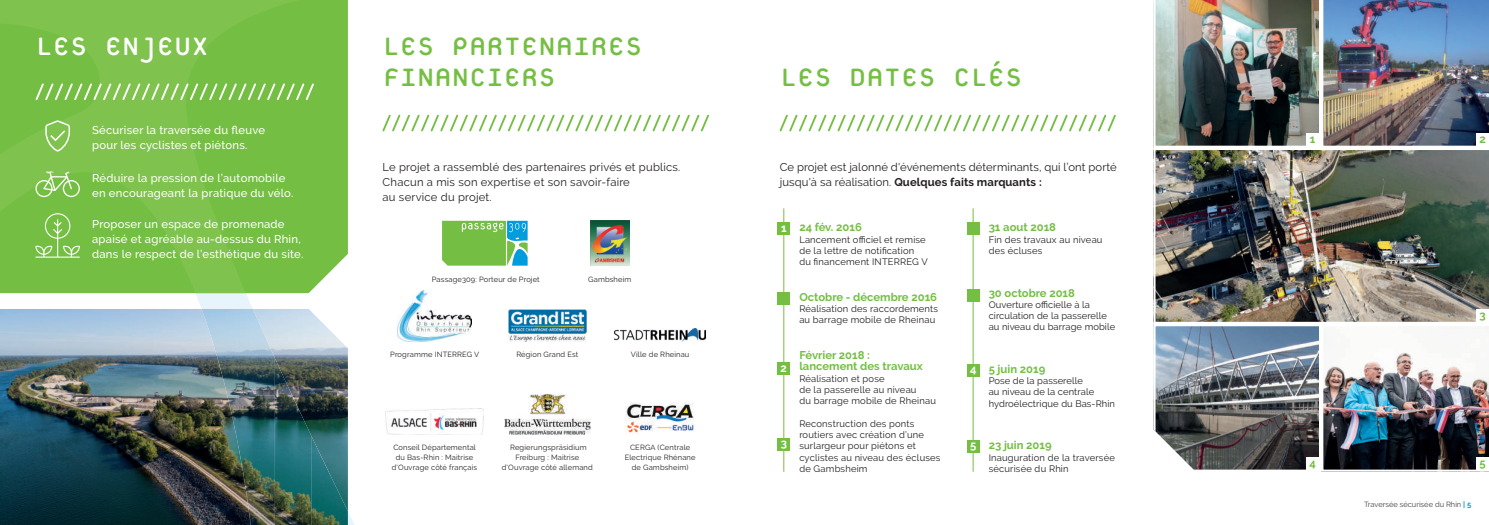
<style>
.page{position:relative;width:1489px;height:525px;background:#fff}
.page>*{position:absolute;margin:0;border:0;box-sizing:border-box;transform-origin:0 0}
.t1{font:37.5px/31.2px "Platelet OT";color:#74bf43}
.t2{font:37.5px "Platelet OT";color:#fff}
.t3{font:500 11.25px/15px "Raleway";letter-spacing:.02em;color:#fff}
.t4{font:11.25px/15px "Raleway";letter-spacing:.02em;color:#231f20}
.t5{font:700 11.25px/11.2px "Raleway";color:#74bf43}
.t6{font:700 11.25px "Raleway";color:#fff}
.t7{font:9.38px/11.2px "Raleway";letter-spacing:.02em;color:#231f20}
.t8{font:7.5px/10px "Raleway";letter-spacing:.02em;color:#231f20;text-align:center}
.t9{font:7.5px "Raleway";color:#444141}
.s1{font-weight:700}
.s2{font-weight:700;color:#009ddc}
</style>
<div class="page">
<img style="left:0;top:309px;width:195px;height:215px">
<img style="left:1153px;top:150px;width:335px;height:172px">
<img style="left:1153px;top:322px;width:335px;height:148px">
<img style="left:1153px;top:0;width:335px;height:150px">
<hr style="left:972px;top:208px;width:1px;height:263px;background:#74bf43">
<svg style="left:779px;top:114px;width:337px;height:18px"></svg>
<div style="left:1476px;top:309px;width:12px;height:13px;background:#fff"></div>
<hr style="left:783px;top:208px;width:1px;height:263px;background:#74bf43">
<div style="left:777px;top:222px;width:13px;height:13px;background:#74bf43"></div>
<div style="left:777px;top:291px;width:13px;height:13px;background:#74bf43"></div>
<div style="left:777px;top:362px;width:13px;height:12px;background:#74bf43"></div>
<div style="left:777px;top:438px;width:13px;height:13px;background:#74bf43"></div>
<div style="left:1476px;top:133px;width:12px;height:13px;background:#fff"></div>
<div style="left:1476px;top:457px;width:12px;height:12px;background:#fff"></div>
<div style="left:1306px;top:133px;width:12px;height:13px;background:#fff"></div>
<div style="left:1306px;top:457px;width:12px;height:12px;background:#fff"></div>
<div style="left:967px;top:440px;width:12px;height:12px;background:#74bf43"></div>
<div style="left:967px;top:363px;width:12px;height:13px;background:#74bf43"></div>
<div style="left:967px;top:289px;width:12px;height:13px;background:#74bf43"></div>
<div style="left:967px;top:222px;width:12px;height:13px;background:#74bf43"></div>
<img style="left:195px;top:293px;width:159px;height:231px">
<img style="left:201px;top:309px;width:74px;height:86px">
<img style="left:275px;top:357px;width:36px;height:167px">
<img style="left:227px;top:395px;width:48px;height:86px">
<img style="left:311px;top:435px;width:37px;height:89px">
<img style="left:245px;top:481px;width:30px;height:43px">
<svg style="left:299px;top:0;width:49px;height:293px;background:#7bc24d"></svg>
<svg style="left:0;top:0;width:299px;height:293px;background:#78c047"></svg>
<svg style="left:382px;top:114px;width:327px;height:18px"></svg>
<svg style="left:34px;top:82px;width:281px;height:20px;background:#8eca65"></svg>
<img style="left:504px;top:394px;width:86px;height:40px">
<img style="left:385px;top:408px;width:98px;height:26px">
<img style="left:626px;top:402px;width:68px;height:32px">
<img style="left:398px;top:291px;width:73px;height:50px">
<img style="left:614px;top:328px;width:91px;height:13px">
<svg style="left:45px;top:120px;width:25px;height:31px"></svg>
<svg style="left:35px;top:171px;width:45px;height:26px"></svg>
<svg style="left:35px;top:213px;width:45px;height:44px;background:#87c75c"></svg>
<img style="left:508px;top:309px;width:78px;height:32px">
<svg style="left:442px;top:221px;width:85px;height:44px;background:#70c06a"></svg>
<img style="left:590px;top:221px;width:39px;height:44px">
<h1 class="t2" style="left:35px;top:27px;width:175px">LES ENJEUX</h1>
<p class="t3" style="left:92px;top:122px;width:174px">Sécuriser la traversée du fleuve pour les cyclistes et piétons.</p>
<p class="t3" style="left:92px;top:170px;width:203px">Réduire la pression de l’automobile en encourageant la pratique du vélo.</p>
<p class="t3" style="left:92px;top:216px;width:213px">Proposer un espace de promenade apaisé et agréable au-dessus du Rhin, dans le respect de l’esthétique du site.</p>
<h1 class="t1" style="left:382px;top:30px;width:261px">LES PARTENAIRES<br>FINANCIERS</h1>
<p class="t4" style="left:382px;top:159px;width:299px">Le projet a rassemblé des partenaires privés et publics.<br>Chacun a mis son expertise et son savoir-faire<br>au service du projet.</p>
<p class="t8" style="left:432px;top:274px;width:109px">Passage309: Porteur de Projet</p>
<p class="t8" style="left:588px;top:274px;width:45px">Gambsheim</p>
<p class="t8" style="left:390px;top:349px;width:90px">Programme INTERREG V</p>
<p class="t8" style="left:516px;top:349px;width:64px">Région Grand Est</p>
<p class="t8" style="left:631px;top:349px;width:60px">Ville de Rheinau</p>
<p class="t8" style="left:392px;top:442px;width:87px">Conseil Départemental du Bas-Rhin : Maitrise d'Ouvrage côté français</p>
<p class="t8" style="left:502px;top:442px;width:92px">Regierungspräsidium<br>Freiburg : Maitrise d'Ouvrage côté allemand</p>
<p class="t8" style="left:624px;top:442px;width:72px">CERGA (Centrale<br>Electrique Rhénane de Gambsheim)</p>
<h1 class="t1" style="left:779px;top:61px;width:244px">LES DATES CLÉS</h1>
<p class="t4" style="left:779px;top:159px;width:338px">Ce projet est jalonné d'événements déterminants, qui l’ont porté jusqu'à sa réalisation. <span class="s1">Quelques faits marquants :</span></p>
<p class="t6" style="left:781px;top:221px;width:7px">1</p>
<p class="t5" style="left:799px;top:222px;width:64px">24 fév. 2016</p>
<p class="t7" style="left:799px;top:233px;width:130px">Lancement officiel et remise de la lettre de notification du financement INTERREG V</p>
<p class="t5" style="left:988px;top:222px;width:69px">31 aout 2018</p>
<p class="t7" style="left:988px;top:233px;width:115px">Fin des travaux au niveau des écluses</p>
<p class="t6" style="left:780px;top:361px;width:8px">2</p>
<p class="t6" style="left:780px;top:436px;width:8px">3</p>
<p class="t5" style="left:799px;top:291px;width:139px">Octobre - décembre 2016</p>
<p class="t7" style="left:799px;top:303px;width:140px">Réalisation des raccordements au barrage mobile de Rheinau</p>
<p class="t5" style="left:799px;top:349px;width:125px">Février 2018 : lancement des travaux</p>
<p class="t7" style="left:799px;top:372px;width:138px">Réalisation et pose<br>de la passerelle au niveau<br>du barrage mobile de Rheinau</p>
<p class="t7" style="left:799px;top:417px;width:143px">Reconstruction des ponts routiers avec création d’une surlargeur pour piétons et cyclistes au niveau des écluses de Gambsheim</p>
<p class="t5" style="left:988px;top:287px;width:88px">30 octobre 2018</p>
<p class="t7" style="left:988px;top:298px;width:128px">Ouverture officielle à la circulation de la passerelle au niveau du barrage mobile</p>
<p class="t6" style="left:970px;top:362px;width:8px">4</p>
<p class="t5" style="left:988px;top:363px;width:58px">5 juin 2019</p>
<p class="t7" style="left:988px;top:375px;width:128px">Pose de la passerelle<br>au niveau de la centrale hydroélectrique du Bas-Rhin</p>
<p class="t6" style="left:970px;top:438px;width:8px">5</p>
<p class="t5" style="left:988px;top:439px;width:65px">23 juin 2019</p>
<p class="t7" style="left:988px;top:451px;width:128px">Inauguration de la traversée sécurisée du Rhin</p>
<p class="t5" style="left:1309px;top:133px;width:7px">1</p>
<p class="t5" style="left:1479px;top:133px;width:8px">2</p>
<p class="t5" style="left:1479px;top:309px;width:8px">3</p>
<p class="t5" style="left:1309px;top:457px;width:8px">4</p>
<p class="t5" style="left:1479px;top:457px;width:8px">5</p>
<p class="t9" style="left:1363px;top:500px;width:109px">Traversée sécurisée du Rhin <span class="s2">| 5</span></p>
</div>
